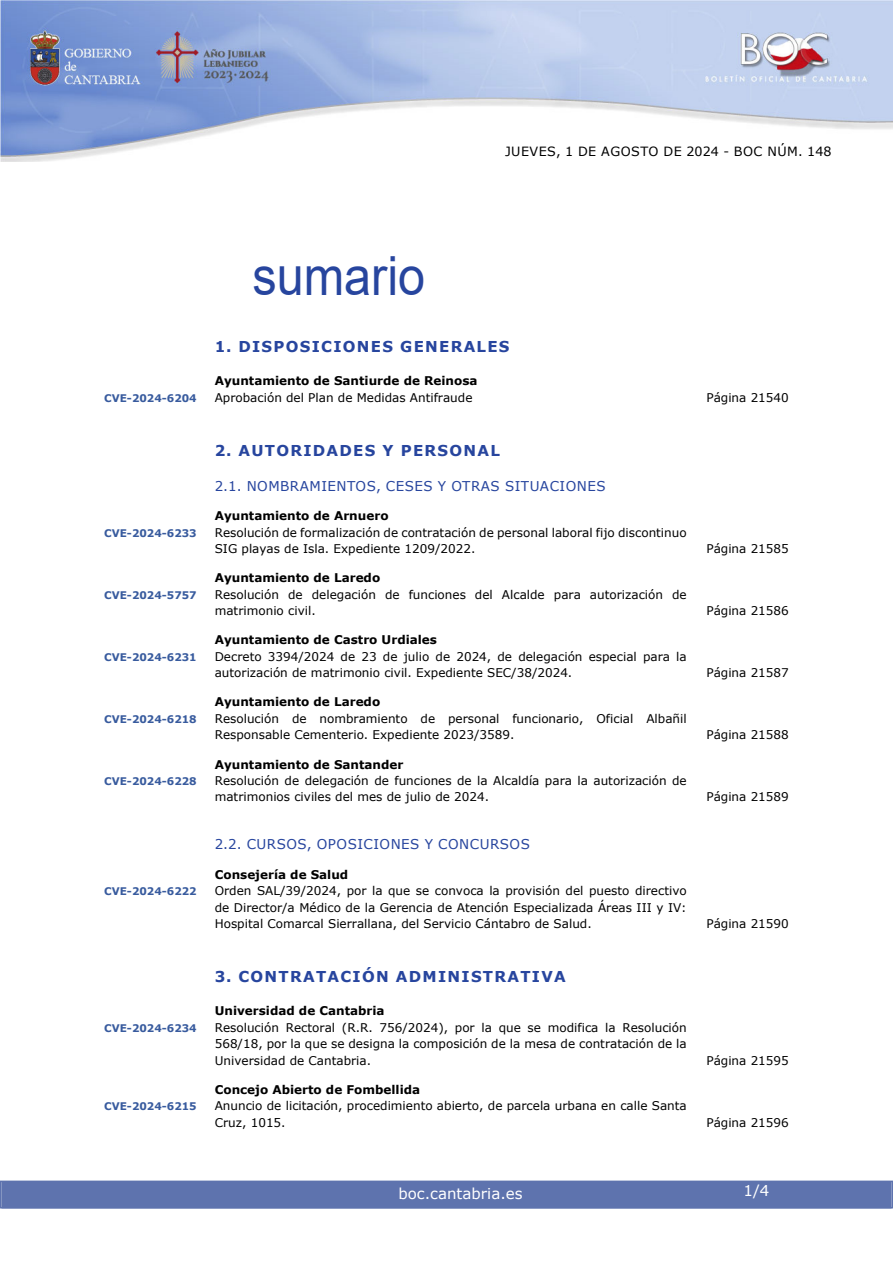
<style>
.page{position:relative;width:893px;height:1263px;background:#fff}
.page>*{position:absolute;margin:0;border:0;box-sizing:border-box;transform-origin:0 0}
.SUMARIO{font:54px "Arial";color:#27459e;scale:.9 1}
.indice_1{font:700 15px "Verdana";letter-spacing:.085em;color:#27459e}
.t1{font:15px "Verdana";color:#fff}
.indice_2{font:13.5px "Verdana";letter-spacing:.035em;color:#27459e}
.t2{font:12.75px "Verdana";letter-spacing:.035em;color:#000}
.indice_4{font:12px/16.5px "Verdana";color:#000}
.indice_3{font:700 12px "Verdana";color:#000}
.indice_4-2{font:700 10.5px "Verdana";color:#385b9e}
</style>
<div class="page">
<img style="left:0;top:0;width:893px;height:161px">
<div style="left:2px;top:1181px;width:889px;height:27px;background:#5e73ae"></div>
<div style="left:0;top:1180px;width:893px;height:28px;border:2px solid #5e73ae"></div>
<h1 class="SUMARIO" style="left:252px;top:239px;width:194px">sumario</h1>
<p class="t2" style="left:505px;top:142px;width:328px">JUEVES, 1 DE AGOSTO DE 2024 - BOC NÚM. 148</p>
<h2 class="indice_1" style="left:215px;top:336px;width:296px">1. DISPOSICIONES GENERALES</h2>
<h4 class="indice_3" style="left:215px;top:372px;width:264px">Ayuntamiento de Santiurde de Reinosa</h4>
<p class="indice_4-2" style="left:104px;top:390px;width:94px">CVE-2024-6204</p>
<p class="indice_4" style="left:215px;top:389px;width:259px">Aprobación del Plan de Medidas Antifraude</p>
<p class="indice_4" style="left:706px;top:389px;width:84px">Página 21540</p>
<h2 class="indice_1" style="left:215px;top:440px;width:287px">2. AUTORIDADES Y PERSONAL</h2>
<h3 class="indice_2" style="left:215px;top:477px;width:392px">2.1. NOMBRAMIENTOS, CESES Y OTRAS SITUACIONES</h3>
<h4 class="indice_3" style="left:215px;top:507px;width:175px">Ayuntamiento de Arnuero</h4>
<p class="indice_4-2" style="left:104px;top:525px;width:94px">CVE-2024-6233</p>
<p class="indice_4" style="left:215px;top:524px;width:473px">Resolución de formalización de contratación de personal laboral fijo discontinuo<br>SIG playas de Isla. Expediente 1209/2022.</p>
<h4 class="indice_3" style="left:215px;top:569px;width:167px">Ayuntamiento de Laredo</h4>
<p class="indice_4-2" style="left:104px;top:587px;width:94px">CVE-2024-5757</p>
<p class="indice_4" style="left:215px;top:586px;width:473px">Resolución de delegación de funciones del Alcalde para autorización de matrimonio civil.</p>
<h4 class="indice_3" style="left:215px;top:631px;width:224px">Ayuntamiento de Castro Urdiales</h4>
<p class="indice_4-2" style="left:104px;top:649px;width:94px">CVE-2024-6231</p>
<p class="indice_4" style="left:215px;top:648px;width:473px">Decreto 3394/2024 de 23 de julio de 2024, de delegación especial para la autorización de matrimonio civil. Expediente SEC/38/2024.</p>
<h4 class="indice_3" style="left:215px;top:693px;width:167px">Ayuntamiento de Laredo</h4>
<p class="indice_4-2" style="left:104px;top:711px;width:94px">CVE-2024-6218</p>
<p class="indice_4" style="left:215px;top:710px;width:473px">Resolución de nombramiento de personal funcionario, Oficial Albañil<br>Responsable Cementerio. Expediente 2023/3589.</p>
<h4 class="indice_3" style="left:215px;top:756px;width:190px">Ayuntamiento de Santander</h4>
<p class="indice_4-2" style="left:104px;top:774px;width:94px">CVE-2024-6228</p>
<p class="indice_4" style="left:215px;top:772px;width:473px">Resolución de delegación de funciones de la Alcaldía para la autorización de matrimonios civiles del mes de julio de 2024.</p>
<h3 class="indice_2" style="left:215px;top:835px;width:317px">2.2. CURSOS, OPOSICIONES Y CONCURSOS</h3>
<h4 class="indice_3" style="left:215px;top:866px;width:135px">Consejería de Salud</h4>
<p class="indice_4-2" style="left:104px;top:884px;width:94px">CVE-2024-6222</p>
<p class="indice_4" style="left:215px;top:882px;width:473px;text-align:justify">Orden SAL/39/2024, por la que se convoca la provisión del puesto directivo de Director/a Médico de la Gerencia de Atención Especializada Áreas III y IV:<br>Hospital Comarcal Sierrallana, del Servicio Cántabro de Salud.</p>
<h2 class="indice_1" style="left:215px;top:966px;width:352px">3. CONTRATACIÓN ADMINISTRATIVA</h2>
<h4 class="indice_3" style="left:215px;top:1002px;width:171px">Universidad de Cantabria</h4>
<p class="indice_4-2" style="left:104px;top:1021px;width:94px">CVE-2024-6234</p>
<p class="indice_4" style="left:215px;top:1019px;width:473px;text-align:justify">Resolución Rectoral (R.R. 756/2024), por la que se modifica la Resolución 568/18, por la que se designa la composición de la mesa de contratación de la Universidad de Cantabria.</p>
<h4 class="indice_3" style="left:215px;top:1081px;width:207px">Concejo Abierto de Fombellida</h4>
<p class="indice_4-2" style="left:104px;top:1099px;width:94px">CVE-2024-6215</p>
<p class="indice_4" style="left:215px;top:1098px;width:473px">Anuncio de licitación, procedimiento abierto, de parcela urbana en calle Santa<br>Cruz, 1015.</p>
<p class="indice_4" style="left:706px;top:540px;width:84px">Página 21585</p>
<p class="indice_4" style="left:706px;top:602px;width:84px">Página 21586</p>
<p class="indice_4" style="left:706px;top:664px;width:84px">Página 21587</p>
<p class="indice_4" style="left:706px;top:726px;width:84px">Página 21588</p>
<p class="indice_4" style="left:706px;top:789px;width:84px">Página 21589</p>
<p class="indice_4" style="left:706px;top:915px;width:84px">Página 21590</p>
<p class="indice_4" style="left:706px;top:1052px;width:84px">Página 21595</p>
<p class="indice_4" style="left:706px;top:1114px;width:84px">Página 21596</p>
<p class="t1" style="left:398px;top:1183px;width:126px">boc.cantabria.es</p>
<p class="t1" style="left:744px;top:1180px;width:27px">1/4</p>
</div>
